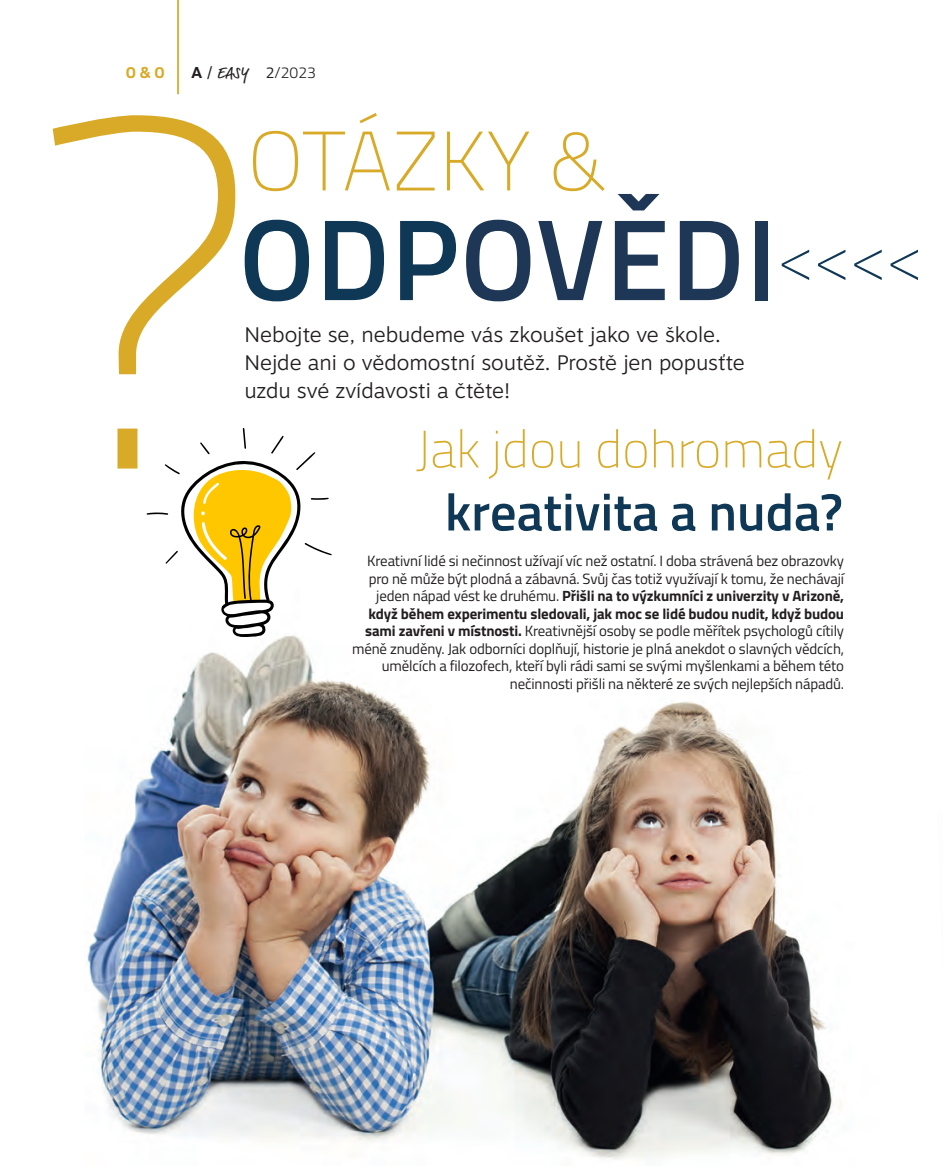
<style>
.page{position:relative;width:943px;height:1166px;background:#fff}
.page>*{position:absolute;margin:0;border:0;box-sizing:border-box;transform-origin:0 0}
.Medzititulok{font:100 498.93px "Titillium";color:#d8aa27}
.Medzititulok-2{font:600 115.5px "Titillium";letter-spacing:.01em;color:#1e3756}
.Medzititulok-3{font:100 84px "Titillium";letter-spacing:.01em;color:#d8aa27}
.Medzititulok-4{font:100 64.75px "Titillium";color:#0f3756}
.Medzititulok-5{font:100 52.5px "Titillium";color:#d8aa27}
.Medzititulok-6{font:600 52.5px "Titillium";color:#0f3756}
.Perex{font:300 21px "Motiva Sans";color:#231f20}
.t1{font:300 15.75px "Titillium";color:#231f20}
.t2{font:700 15.75px "Titillium";color:#d8aa27}
.Perex-2{font:14.88px/17.5px "Titillium";letter-spacing:-.01em;color:#231f20;text-align:right}
.s1{font-family:"Motiva Sans";font-weight:700}
.s2{font-family:"Motiva Sans";font-weight:400}
.s3{font-family:"Market Pro";font-weight:400}
.s4{font-weight:400}
.s5{color:#0f3756}
.s6{font-weight:700}
</style>
<div class="page">
<hr style="left:177px;top:0;width:2px;height:94px;background:#d8aa27">
<img style="left:85px;top:637px;width:756px;height:522px">
<svg style="left:146px;top:428px;width:186px;height:209px"></svg>
<p class="t2" style="left:126px;top:60px;width:40px">O &amp; O</p>
<p class="t1" style="left:191px;top:61px;width:126px"><span class="s1">A</span> <span class="s2">/</span> <span class="s3">EASY</span> <span class="s4">2</span>/2023</p>
<p class="Medzititulok" style="left:32px;top:-61px;width:228px">?</p>
<p class="Medzititulok-3" style="left:247px;top:101px;width:361px">OTÁZKY &amp;</p>
<p class="Medzititulok-2" style="left:239px;top:173px;width:539px"><span class="s5">ODP</span>OVĚDI</p>
<p class="Medzititulok-4" style="left:778px;top:212px;width:147px">&lt;&lt;&lt;&lt;</p>
<p class="Perex" style="left:244px;top:319px;width:478px">Nebojte se, nebudeme vás zkoušet jako ve škole.</p>
<p class="Perex" style="left:244px;top:347px;width:501px">Nejde ani o vědomostní soutěž. Prostě jen popusťte</p>
<p class="Perex" style="left:244px;top:375px;width:267px">uzdu své zvídavosti a čtěte!</p>
<p class="Medzititulok-5" style="left:415px;top:412px;width:429px">Jak jdou dohromady</p>
<p class="Medzititulok-6" style="left:445px;top:473px;width:399px">kreativita a nuda?</p>
<p class="Perex-2" style="left:352px;top:552px;width:493px">Kreativní lidé si nečinnost užívají víc než ostatní. I doba strávená bez obrazovky pro ně může být plodná a zábavná. Svůj čas totiž využívají k tomu, že nechávají jeden nápad vést ke druhému. <span class="s6">Přišli na to výzkumníci z univerzity v Arizoně, když během experimentu sledovali, jak moc se lidé budou nudit, když budou sami zavřeni v místnosti.</span> Kreativnější osoby se podle měřítek psychologů cítily méně znuděny. Jak odborníci doplňují, historie je plná anekdot o slavných vědcích, umělcích a filozofech, kteří byli rádi sami se svými myšlenkami a během této nečinnosti přišli na některé ze svých nejlepších nápadů.</p>
</div>
